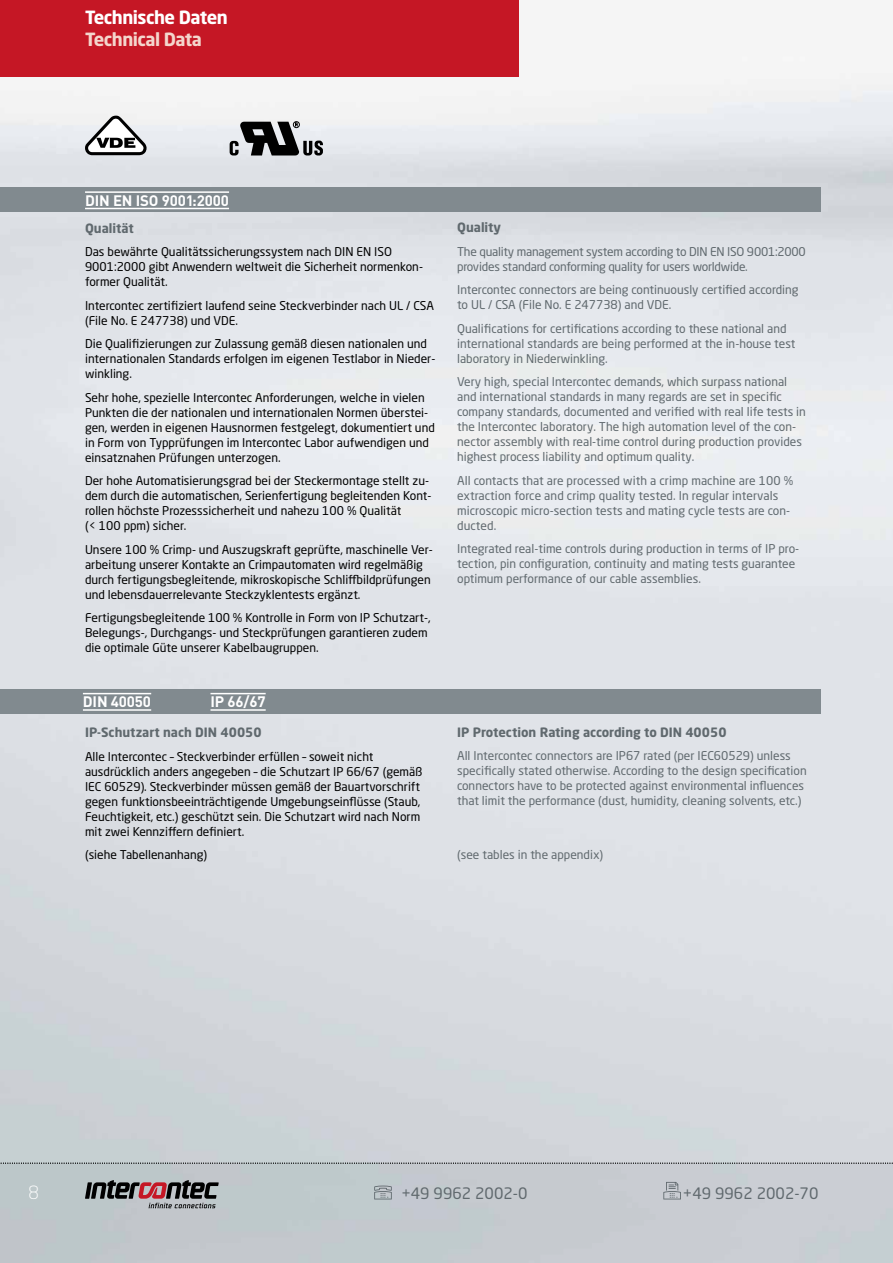
<style>
.page{position:relative;width:893px;height:1263px;background:#fff}
.page>*{position:absolute;margin:0;border:0;box-sizing:border-box;transform-origin:0 0}
.t1{font:700 18px "Neo Sans Pro";letter-spacing:-.03em;color:#fff}
.t2{font:700 18px "Neo Sans Pro";letter-spacing:-.03em;color:#f4d6cd}
.t3{font:300 18px "Neo Sans Pro";color:#fff}
.t4{font:15.6px "Neo Sans Pro";color:#60696e}
.t5{font:700 15px "DIN";letter-spacing:-.01em;color:#fff}
.t6{font:700 12.75px "Neo Sans Pro";color:#60696e}
.t7{font:12px/15px "Neo Sans Pro";color:#000}
.t8{font:12px/15px "Neo Sans Pro";color:#60696e}
.t9{font:12px/15px "Neo Sans Pro";letter-spacing:-.02em;color:#60696e}
</style>
<div class="page">
<div style="left:0;top:1163px;width:893px;height:100px;background:#c4cacf"></div>
<div style="left:0;top:0;width:519px;height:77px;background:#c51725"></div>
<svg style="left:85px;top:1180px;width:134px;height:28px"></svg>
<svg style="left:374px;top:1185px;width:18px;height:14px"></svg>
<svg style="left:0;top:1163px;width:893px;height:1px"></svg>
<svg style="left:663px;top:1182px;width:18px;height:17px"></svg>
<svg style="left:85px;top:116px;width:62px;height:39px"></svg>
<svg style="left:230px;top:121px;width:93px;height:34px;background:#737476"></svg>
<div style="left:0;top:187px;width:821px;height:25px;background:#818a8f"></div>
<hr style="left:85px;top:191px;width:144px;height:2px;background:#fff">
<hr style="left:85px;top:208px;width:144px;height:1px;background:#fff">
<div style="left:0;top:689px;width:821px;height:24px;background:#818a8f"></div>
<hr style="left:83px;top:693px;width:68px;height:1px;background:#fff">
<hr style="left:83px;top:709px;width:68px;height:2px;background:#fff">
<hr style="left:210px;top:693px;width:56px;height:1px;background:#fff">
<hr style="left:210px;top:709px;width:56px;height:2px;background:#fff">
<h1 class="t1" style="left:85px;top:6px;width:144px">Technische Daten</h1>
<h1 class="t2" style="left:85px;top:27px;width:118px">Technical Data</h1>
<p class="t5" style="left:85px;top:190px;width:145px">DIN EN ISO 9001:2000</p>
<p class="t6" style="left:85px;top:220px;width:50px">Qualität</p>
<p class="t7" style="left:85px;top:244px;width:339px">Das bewährte Qualitätssicherungssystem nach DIN EN ISO<br>9001:2000 gibt Anwendern weltweit die Sicherheit normenkon&shy;former Qualität.</p>
<p class="t7" style="left:85px;top:298px;width:350px">Intercontec zertifiziert laufend seine Steckverbinder nach UL / CSA (File No. E 247738) und VDE.</p>
<p class="t7" style="left:85px;top:336px;width:352px">Die Qualifizierungen zur Zulassung gemäß diesen nationalen und internationalen Standards erfolgen im eigenen Testlabor in Nieder&shy;winkling.</p>
<p class="t7" style="left:85px;top:390px;width:351px">Sehr hohe, spezielle Intercontec Anforderungen, welche in vielen Punkten die der nationalen und internationalen Normen überstei&shy;gen, werden in eigenen Hausnormen festgelegt, dokumentiert und in Form von Typprüfungen im Intercontec Labor aufwendigen und einsatznahen Prüfungen unterzogen.</p>
<p class="t7" style="left:85px;top:473px;width:348px">Der hohe Automatisierungsgrad bei der Steckermontage stellt zu&shy;dem durch die automatischen, Serienfertigung begleitenden Kont&shy;rollen höchste Prozesssicherheit und nahezu 100 % Qualität<br>(&lt; 100 ppm) sicher.</p>
<p class="t7" style="left:85px;top:542px;width:349px">Unsere 100 % Crimp- und Auszugskraft geprüfte, maschinelle Ver&shy;arbeitung unserer Kontakte an Crimpautomaten wird regelmäßig durch fertigungsbegleitende, mikroskopische Schliffbildprüfungen und lebensdauerrelevante Steckzyklentests ergänzt.</p>
<p class="t7" style="left:85px;top:610px;width:347px">Fertigungsbegleitende 100 % Kontrolle in Form von IP Schutzart-,<br>Belegungs-, Durchgangs- und Steckprüfungen garantieren zudem die optimale Güte unserer Kabelbaugruppen.</p>
<p class="t5" style="left:83px;top:692px;width:70px">DIN 40050</p>
<p class="t5" style="left:210px;top:692px;width:57px">IP 66/67</p>
<p class="t6" style="left:85px;top:724px;width:178px">IP-Schutzart nach DIN 40050</p>
<p class="t7" style="left:85px;top:749px;width:339px">Alle Intercontec – Steckverbinder erfü llen – soweit nicht ausdrücklich anders angegeben – die Schutzart IP 66/67 (gemäß IEC 60529). Steckverbinder müssen gemäß der Bauartvorschrift gegen funktionsbeeinträchtigende Umgebungseinflüsse (Staub, Feuchtigkeit, etc.) geschützt sein. Die Schutzart wird nach Norm mit zwei Kennziffern definiert.</p>
<p class="t7" style="left:85px;top:847px;width:124px">(siehe Tabellenanhang)</p>
<p class="t6" style="left:457px;top:219px;width:46px">Quality</p>
<p class="t9" style="left:457px;top:244px;width:350px">The quality management system according to DIN EN ISO 9001:2000 provides standard conforming quality for users worldwide.</p>
<p class="t8" style="left:457px;top:282px;width:343px">Intercontec connectors are being continuously certified according to UL / CSA (File No. E 247738) and VDE.</p>
<p class="t8" style="left:457px;top:321px;width:340px">Qualifications for certifications according to these national and international standards are being performed at the in-house test laboratory in Niederwinkling.</p>
<p class="t8" style="left:457px;top:374px;width:350px">Very high, special Intercontec demands, which surpass national and international standards in many regards are set in specific company standards, documented and verified with real life tests in the Intercontec laboratory. The high automation level of the con&shy;nector assembly with real-time control during production provides highest process liability and optimum quality.</p>
<p class="t8" style="left:457px;top:473px;width:338px">All contacts that are processed with a crimp machine are 100 % extraction force and crimp quality tested. In regular intervals microscopic micro-section tests and mating cycle tests are con&shy;ducted.</p>
<p class="t8" style="left:457px;top:541px;width:344px">Integrated real-time controls during production in terms of IP pro&shy;tection, pin configuration, continuity and mating tests guarantee optimum performance of our cable assemblies.</p>
<p class="t6" style="left:457px;top:724px;width:271px">IP Protection Rating according to DIN 40050</p>
<p class="t8" style="left:457px;top:748px;width:351px">All Intercontec connectors are IP67 rated (per IEC60529) unless specifically stated otherwise. According to the design specification connectors have to be protected against environmental influences that limit the performance (dust, humidity, cleaning solvents, etc.)</p>
<p class="t8" style="left:457px;top:847px;width:148px">(see tables in the appendix)</p>
<h1 class="t3" style="left:28px;top:1182px;width:12px">8</h1>
<h2 class="t4" style="left:401px;top:1184px;width:128px">+49 9962 2002-0</h2>
<h2 class="t4" style="left:683px;top:1184px;width:137px">+49 9962 2002-70</h2>
</div>
